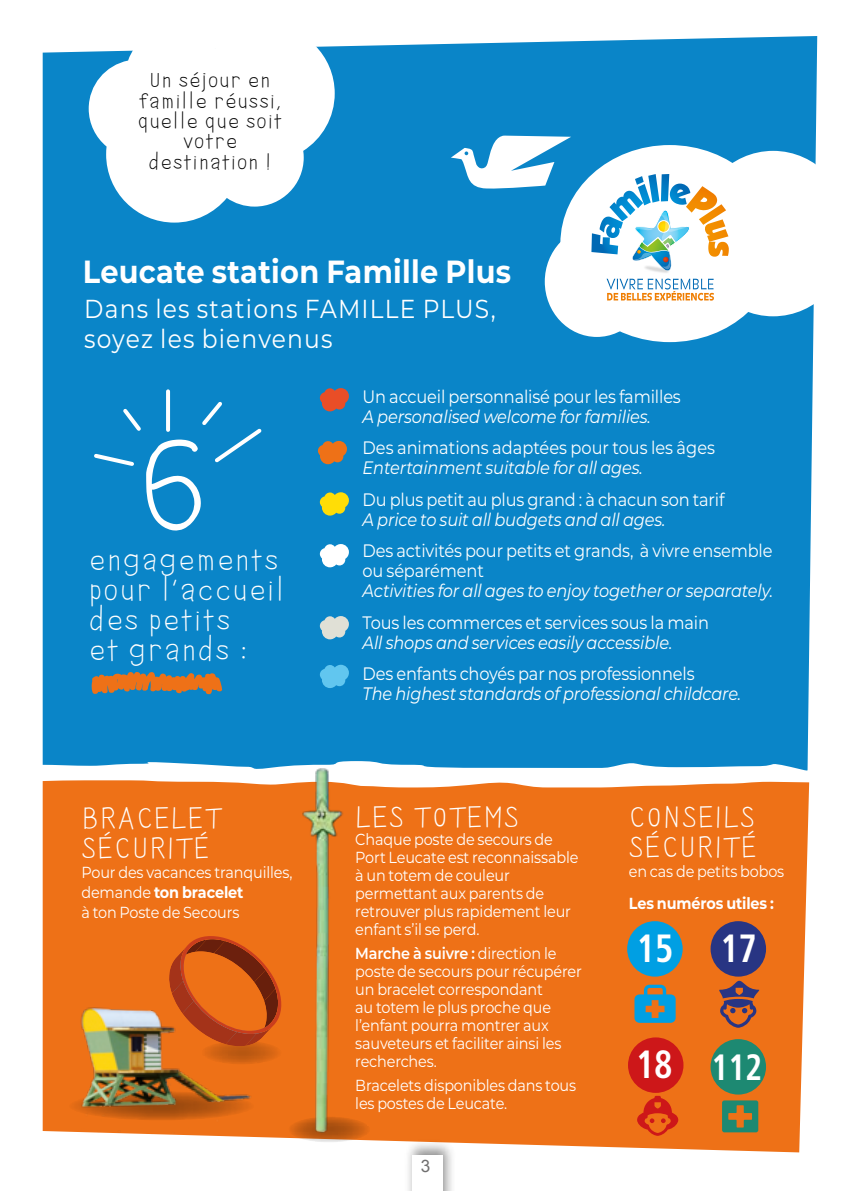
<style>
.page{position:relative;width:851px;height:1191px;background:#fff}
.page>*{position:absolute;margin:0;border:0;box-sizing:border-box;transform-origin:0 0}
.t1{font:150px "Ikan Besar";color:#fff}
.t2{font:700 condensed 39.4px "Frutiger LT Std";color:#fff;scale:.9 1}
.t3{font:700 condensed 36.6px "Frutiger LT Std";color:#fff;scale:.9 1}
.t4{font:32px/30px "Ikan Besar";letter-spacing:.03em;color:#fff}
.t5{font:700 32px "Montserrat";letter-spacing:.01em;color:#fff;scale:.9 1}
.t6{font:26px/29.2px "Montserrat";letter-spacing:.05em;color:#fff;scale:.9 1}
.t7{font:22px/20.4px "Ikan Besar";letter-spacing:.03em;color:#000;text-align:center}
.t8{font:18px/20px "Montserrat";letter-spacing:-.01em;color:#fff;scale:.9 1}
.t9{font:italic 18px "Montserrat";letter-spacing:-.01em;color:#fff;scale:.9 1}
.t10{font:17.2px "Arial";color:#706f6f}
.t11{font:16px/18px "Montserrat";letter-spacing:-.01em;color:#fff;scale:.9 1}
.t12{font:700 16px "Montserrat";letter-spacing:-.01em;color:#fff;scale:.9 1}
.s1{font-weight:700}
.s2{font-weight:600}
.s3{font-size:39.4px}
</style>
<div class="page">
<div style="left:43px;top:36px;width:774px;height:724px;background:#0a85c8"></div>
<div style="left:43px;top:787px;width:766px;height:365px;background:#ee7117"></div>
<svg style="left:89px;top:36px;width:245px;height:187px"></svg>
<svg style="left:320px;top:388px;width:29px;height:23px"></svg>
<svg style="left:318px;top:441px;width:29px;height:23px"></svg>
<svg style="left:320px;top:492px;width:29px;height:23px"></svg>
<svg style="left:320px;top:544px;width:29px;height:23px"></svg>
<svg style="left:320px;top:616px;width:29px;height:23px"></svg>
<svg style="left:320px;top:665px;width:29px;height:23px"></svg>
<div style="left:710px;top:921px;width:56px;height:55px;background:#283583;border-radius:50%"></div>
<div style="left:627px;top:921px;width:55px;height:55px;background:#009fe3;border-radius:50%"></div>
<div style="left:710px;top:1039px;width:55px;height:55px;background:#1d8972;border-radius:50%"></div>
<div style="left:628px;top:1037px;width:55px;height:55px;background:#cd1719;border-radius:50%"></div>
<svg style="left:719px;top:980px;width:41px;height:47px;background:#9b5843"></svg>
<svg style="left:637px;top:1095px;width:41px;height:40px;background:#e04b17"></svg>
<svg style="left:634px;top:984px;width:41px;height:38px;background:#538e9b"></svg>
<svg style="left:722px;top:1100px;width:36px;height:32px"></svg>
<img style="left:59px;top:979px;width:213px;height:155px">
<div style="left:560px;top:145px;width:218px;height:197px;background:#fff;border-radius:50%"></div>
<div style="left:695px;top:151px;width:155px;height:165px;background:#fff;border-radius:50%"></div>
<div style="left:544px;top:226px;width:104px;height:111px;background:#fff;border-radius:50%"></div>
<svg style="left:606px;top:278px;width:107px;height:23px"></svg>
<img style="left:631px;top:271px;width:50px;height:14px">
<svg style="left:591px;top:174px;width:137px;height:97px"></svg>
<svg style="left:42px;top:760px;width:768px;height:27px"></svg>
<svg style="left:201px;top:1040px;width:81px;height:24px"></svg>
<svg style="left:167px;top:929px;width:105px;height:117px;background:#ce5916"></svg>
<svg style="left:91px;top:671px;width:131px;height:24px;background:#9b7856"></svg>
<svg style="left:91px;top:451px;width:46px;height:18px"></svg>
<svg style="left:166px;top:391px;width:4px;height:39px"></svg>
<svg style="left:198px;top:398px;width:67px;height:68px;background:#1b8dcb"></svg>
<svg style="left:120px;top:405px;width:24px;height:29px"></svg>
<svg style="left:451px;top:134px;width:120px;height:55px"></svg>
<svg style="left:288px;top:1116px;width:82px;height:26px"></svg>
<img style="left:272px;top:750px;width:82px;height:402px">
<div style="left:404px;top:1139px;width:52px;height:52px;background:#000;opacity:.45"></div>
<div style="left:412px;top:1155px;width:30px;height:36px;background:#fff"></div>
<h3 class="t7" style="left:138px;top:71px;width:146px">Un séjour en famille réussi, quelle que soit votre destination !</h3>
<h3 class="t5" style="left:83px;top:249px;width:477px">Leucate station Famille Plus</h3>
<h3 class="t6" style="left:84px;top:293px;width:459px">Dans les stations FAMILLE PLUS, soyez les bienvenus</h3>
<p class="t8" style="left:362px;top:386px;width:355px">Un accueil personnalisé pour les familles</p>
<p class="t9" style="left:362px;top:404px;width:322px">A personalised welcome for families.</p>
<p class="t8" style="left:362px;top:437px;width:393px">Des animations adaptées pour tous les âges</p>
<p class="t9" style="left:362px;top:456px;width:313px">Entertainment suitable for all ages.</p>
<p class="t8" style="left:362px;top:489px;width:403px">Du plus petit au plus grand : à chacun son tarif</p>
<p class="t9" style="left:362px;top:507px;width:338px">A price to suit all budgets and all ages.</p>
<p class="t8" style="left:362px;top:540px;width:457px">Des activités pour petits et grands, à vivre ensemble ou séparément</p>
<p class="t9" style="left:362px;top:578px;width:458px">Activities for all ages to enjoy together or separately.</p>
<p class="t8" style="left:362px;top:611px;width:386px">Tous les commerces et services sous la main</p>
<p class="t9" style="left:362px;top:630px;width:346px">All shops and services easily accessible.</p>
<p class="t8" style="left:362px;top:663px;width:370px">Des enfants choyés par nos professionnels</p>
<p class="t9" style="left:362px;top:681px;width:422px">The highest standards of professional childcare.</p>
<h1 class="t1" style="left:139px;top:402px;width:73px">6</h1>
<h3 class="t4" style="left:89px;top:546px;width:197px">engagements pour l’accueil des petits<br>et grands :</h3>
<h3 class="t4" style="left:81px;top:804px;width:142px">BRACELET<br>SÉCURITÉ</h3>
<p class="t11" style="left:81px;top:861px;width:236px;line-height:20px">Pour des vacances tranquilles, demande <span class="s1">ton bracelet<br></span>à ton Poste de Secours</p>
<h3 class="t4" style="left:355px;top:803px;width:165px">LES TOTEMS</h3>
<p class="t11" style="left:355px;top:830px;width:249px">Chaque poste de secours de<br>Port Leucate est reconnaissable à un totem de couleur permettant aux parents de retrouver plus rapidement leur enfant s’il se perd.</p>
<p class="t11" style="left:355px;top:944px;width:253px"><span class="s2">Marche à suivre :</span> direction le poste de secours pour récupérer un bracelet correspondant<br>au totem le plus proche que l’enfant pourra montrer aux sauveteurs et faciliter ainsi les recherches.</p>
<p class="t11" style="left:355px;top:1075px;width:247px">Bracelets disponibles dans tous les postes de Leucate.</p>
<p class="t10" style="left:420px;top:1154px;width:11px">3</p>
<h3 class="t4" style="left:628px;top:803px;width:130px">CONSEILS<br>SÉCURITÉ</h3>
<p class="t11" style="left:628px;top:862px;width:174px">en cas de petits bobos</p>
<p class="t12" style="left:628px;top:891px;width:163px">Les numéros utiles :</p>
<h2 class="t2" style="left:637px;top:925px;width:135px">15 17</h2>
<h3 class="t3" style="left:636px;top:1045px;width:141px"><span class="s3">18</span> 112</h3>
</div>
